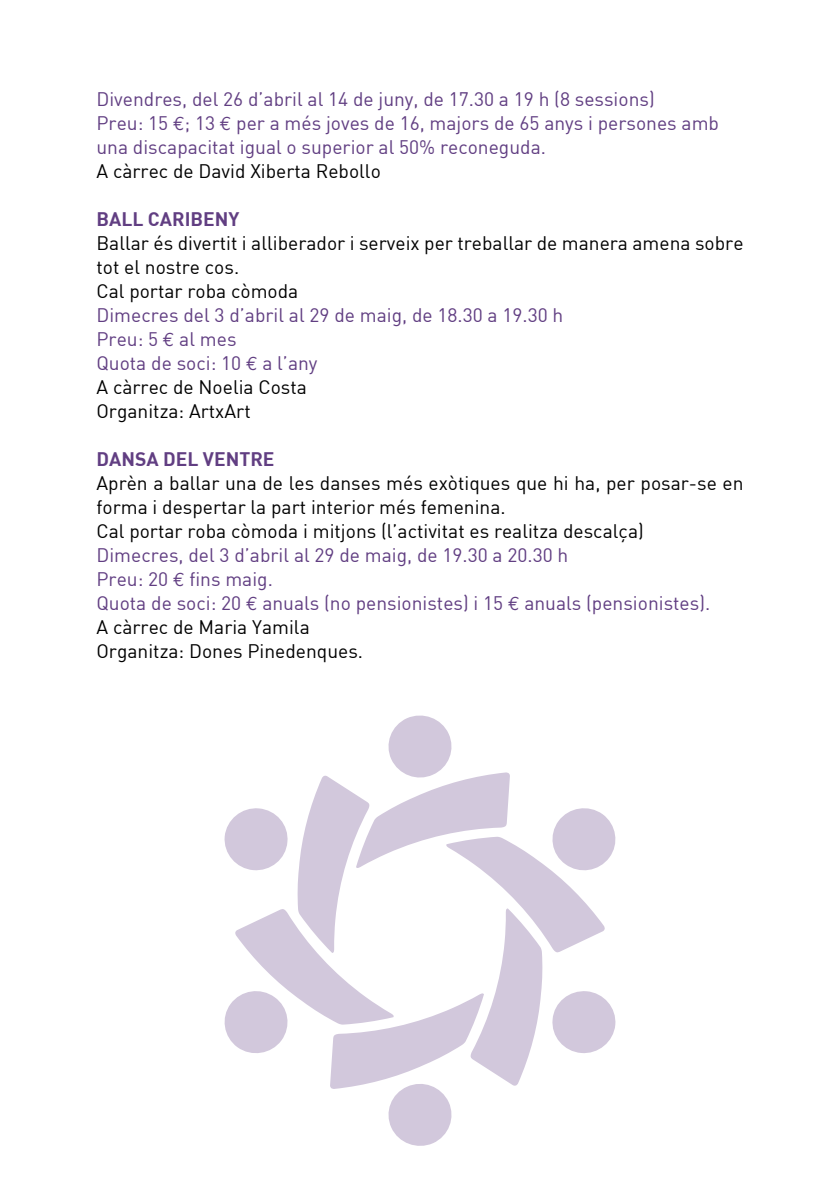
<style>
.page{position:relative;width:840px;height:1191px;background:#fff}
.page>*{position:absolute;margin:0;border:0;box-sizing:border-box;transform-origin:0 0}
.t1{font:19.2px/24px "DIN";color:#613e82}
.t2{font:19.2px/24px "DIN";color:#000}
.t3{font:19.2px "DIN Bold";color:#613e82}
.s1{font-family:"Euro Mono"}
.s2{color:#000}
</style>
<div class="page">
<svg style="left:224px;top:715px;width:392px;height:431px"></svg>
<p class="t1" style="left:96px;top:87px;width:623px">Divendres, del 26 d’abril al 14 de juny, de 17.30 a 19 h (8 sessions)<br>Preu: 15 <span class="s1">E</span>; 13 <span class="s1">E</span> per a més joves de 16, majors de 65 anys i persones amb una discapacitat igual o superior al 50% reconeguda.</p>
<p class="t2" style="left:96px;top:159px;width:286px">A càrrec de David Xiberta Rebollo</p>
<p class="t3" style="left:96px;top:207px;width:144px">BALL CARIBENY</p>
<p class="t2" style="left:96px;top:231px;width:648px">Ballar és divertit i alliberador i serveix per treballar de manera amena sobre tot el nostre cos.<br>Cal portar roba còmoda</p>
<p class="t1" style="left:96px;top:303px;width:468px">Dimecres del 3 d’abril al 29 de maig, de 18.30 a 19.30 h<br>Preu: 5 <span class="s1">E</span> al mes<br>Quota de soci: 10 <span class="s1">E</span> a l’any<br><span class="s2">A càrrec de Noelia Costa<br>Organitza: ArtxArt</span></p>
<p class="t3" style="left:96px;top:447px;width:179px">DANSA DEL VENTRE</p>
<p class="t2" style="left:96px;top:471px;width:648px">Aprèn a ballar una de les danses més exòtiques que hi ha, per posar-se en forma i despertar la part interior més femenina.<br>Cal portar roba còmoda i mitjons (l’activitat es realitza descalça)</p>
<p class="t1" style="left:96px;top:543px;width:615px">Dimecres, del 3 d’abril al 29 de maig, de 19.30 a 20.30 h<br>Preu: 20 <span class="s1">E</span> fins maig.<br>Quota de soci: 20 <span class="s1">E</span> anuals (no pensionistes) i 15 <span class="s1">E</span> anuals (pensionistes).<br><span class="s2">A càrrec de Maria Yamila<br>Organitza: Dones Pinedenques.</span></p>
</div>
